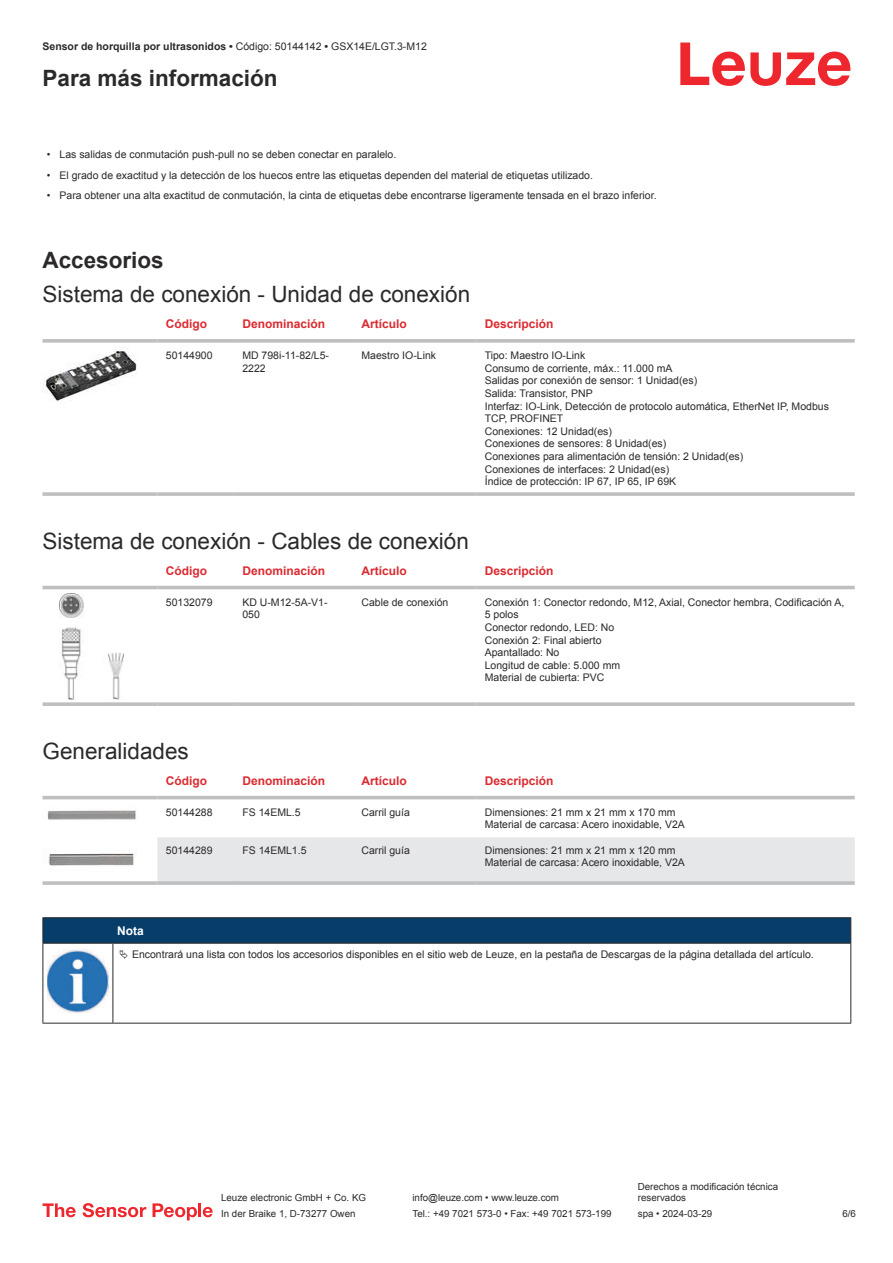
<style>
.page{position:relative;width:893px;height:1263px;background:#fff}
.page>*{position:absolute;margin:0;border:0;box-sizing:border-box;transform-origin:0 0}
.t1{font:22.5px "Arial";color:#2b292a}
.t2{font:700 22.5px "Arial";color:#2b292a}
.t3{font:700 12px "Arial";color:#db2a30}
.t4{font:700 12px "Arial";color:#fff}
.t5{font:10.5px/12.6px "Arial";color:#2b292a}
.t6{font:700 10.5px "Arial";color:#2b292a}
.t7{font:9.75px/11.7px "Arial";color:#2b292a}
.s1{font-weight:400}
</style>
<div class="page">
<svg style="left:680px;top:43px;width:170px;height:43px"></svg>
<svg style="left:43px;top:339px;width:114px;height:4px"></svg>
<svg style="left:157px;top:339px;width:77px;height:4px"></svg>
<svg style="left:234px;top:339px;width:119px;height:4px"></svg>
<svg style="left:353px;top:339px;width:123px;height:4px"></svg>
<svg style="left:476px;top:339px;width:379px;height:4px;background:#c3c5c7"></svg>
<svg style="left:43px;top:492px;width:114px;height:4px"></svg>
<hr style="left:157px;top:492px;width:77px;height:4px;background:#c6c7c9">
<svg style="left:234px;top:492px;width:119px;height:4px"></svg>
<svg style="left:353px;top:492px;width:123px;height:4px"></svg>
<hr style="left:476px;top:492px;width:379px;height:4px;background:#c6c7c9">
<img style="left:43px;top:347px;width:94px;height:54px">
<svg style="left:43px;top:585px;width:812px;height:9px"></svg>
<hr style="left:43px;top:586px;width:114px;height:3px;background:#bdbfc1">
<hr style="left:157px;top:586px;width:77px;height:3px;background:#bdbfc1">
<hr style="left:234px;top:586px;width:119px;height:3px;background:#bdbfc1">
<hr style="left:353px;top:586px;width:123px;height:3px;background:#bdbfc1">
<hr style="left:476px;top:586px;width:379px;height:3px;background:#bdbfc1">
<svg style="left:43px;top:702px;width:114px;height:4px"></svg>
<svg style="left:157px;top:702px;width:77px;height:4px"></svg>
<svg style="left:234px;top:702px;width:119px;height:4px"></svg>
<svg style="left:353px;top:702px;width:123px;height:4px"></svg>
<svg style="left:476px;top:702px;width:379px;height:4px;background:#c3c5c7"></svg>
<img style="left:59px;top:594px;width:65px;height:106px">
<svg style="left:43px;top:795px;width:812px;height:5px;fill:#efeff0"></svg>
<div style="left:157px;top:837px;width:698px;height:44px;background:#e6e7e9"></div>
<hr style="left:43px;top:796px;width:114px;height:3px;background:#bdbfc1">
<hr style="left:157px;top:796px;width:77px;height:3px;background:#bdbfc1">
<hr style="left:234px;top:796px;width:119px;height:3px;background:#bdbfc1">
<hr style="left:353px;top:796px;width:123px;height:3px;background:#bdbfc1">
<hr style="left:476px;top:796px;width:379px;height:3px;background:#bdbfc1">
<svg style="left:43px;top:881px;width:114px;height:4px"></svg>
<hr style="left:157px;top:881px;width:77px;height:4px;background:#c5c7c9">
<hr style="left:234px;top:881px;width:119px;height:4px;background:#bdbfc1">
<hr style="left:353px;top:881px;width:123px;height:4px;background:#bdbfc1">
<hr style="left:476px;top:881px;width:379px;height:4px;background:#c5c7c9">
<img style="left:47px;top:810px;width:89px;height:10px">
<img style="left:48px;top:851px;width:86px;height:15px">
<svg style="left:44px;top:944px;width:806px;height:79px"></svg>
<hr style="left:43px;top:917px;width:70px;height:1px;background:#2b292a">
<hr style="left:43px;top:943px;width:70px;height:1px;background:#2b292a">
<hr style="left:113px;top:917px;width:738px;height:1px;background:#2b292a">
<svg style="left:43px;top:918px;width:808px;height:25px;background:#063c67"></svg>
<hr style="left:113px;top:943px;width:738px;height:1px;background:#2b292a">
<hr style="left:43px;top:944px;width:1px;height:75px;background:#2b292a">
<hr style="left:113px;top:944px;width:1px;height:75px;background:#2b292a">
<hr style="left:850px;top:944px;width:1px;height:75px;background:#2b292a">
<hr style="left:43px;top:1023px;width:70px;height:1px;background:#2b292a">
<hr style="left:113px;top:1023px;width:738px;height:1px;background:#2b292a">
<img style="left:47px;top:950px;width:61px;height:62px">
<div style="left:115px;top:944px;width:734px;height:20px;background:#fff"></div>
<svg style="left:43px;top:1203px;width:33px;height:14px"></svg>
<svg style="left:83px;top:1203px;width:63px;height:14px"></svg>
<svg style="left:153px;top:1203px;width:44px;height:17px"></svg>
<hr style="left:198px;top:1203px;width:3px;height:14px;background:#ed272d">
<svg style="left:203px;top:1207px;width:10px;height:10px"></svg>
<p class="t6" style="left:43px;top:43px;width:386px">Sensor de horquilla por ultrasonidos • <span class="s1">Código: 50144142</span> • <span class="s1">GSX14E/LGT.3-M12</span></p>
<h1 class="t2" style="left:43px;top:70px;width:237px">Para más información</h1>
<p class="t5" style="left:47px;top:149px;width:351px">• Las salidas de conmutación push-pull no se deben conectar en paralelo.</p>
<p class="t5" style="left:47px;top:170px;width:548px">• El grado de exactitud y la detección de los huecos entre las etiquetas dependen del material de etiquetas utilizado.</p>
<p class="t5" style="left:47px;top:190px;width:611px">• Para obtener una alta exactitud de conmutación, la cinta de etiquetas debe encontrarse ligeramente tensada en el brazo inferior.</p>
<h1 class="t2" style="left:43px;top:252px;width:123px">Accesorios</h1>
<h1 class="t1" style="left:43px;top:286px;width:429px">Sistema de conexión - Unidad de conexión</h1>
<p class="t3" style="left:166px;top:319px;width:43px">Código</p>
<p class="t3" style="left:242px;top:319px;width:84px">Denominación</p>
<p class="t3" style="left:361px;top:319px;width:47px">Artículo</p>
<p class="t3" style="left:485px;top:319px;width:70px">Descripción</p>
<p class="t5" style="left:166px;top:350px;width:48px">50144900</p>
<p class="t5" style="left:242px;top:350px;width:88px">MD 798i-11-82/L5-<br>2222</p>
<p class="t5" style="left:361px;top:350px;width:76px">Maestro IO-Link</p>
<p class="t5" style="left:485px;top:350px;width:346px">Tipo: Maestro IO-Link<br>Consumo de corriente, máx.: 11.000 mA<br>Salidas por conexión de sensor: 1 Unidad(es)<br>Salida: Transistor, PNP<br>Interfaz: IO-Link, Detección de protocolo automática, EtherNet IP, Modbus TCP, PROFINET<br>Conexiones: 12 Unidad(es)<br>Conexiones de sensores: 8 Unidad(es)<br>Conexiones para alimentación de tensión: 2 Unidad(es)<br>Conexiones de interfaces: 2 Unidad(es)<br>Índice de protección: IP 67, IP 65, IP 69K</p>
<h1 class="t1" style="left:43px;top:532px;width:428px">Sistema de conexión - Cables de conexión</h1>
<p class="t3" style="left:166px;top:566px;width:43px">Código</p>
<p class="t3" style="left:242px;top:566px;width:84px">Denominación</p>
<p class="t3" style="left:361px;top:566px;width:47px">Artículo</p>
<p class="t3" style="left:485px;top:566px;width:70px">Descripción</p>
<p class="t5" style="left:166px;top:597px;width:48px">50132079</p>
<p class="t5" style="left:242px;top:597px;width:87px">KD U-M12-5A-V1-<br>050</p>
<p class="t5" style="left:361px;top:597px;width:88px">Cable de conexión</p>
<p class="t5" style="left:485px;top:597px;width:361px">Conexión 1: Conector redondo, M12, Axial, Conector hembra, Codificación A,<br>5 polos<br>Conector redondo, LED: No<br>Conexión 2: Final abierto<br>Apantallado: No<br>Longitud de cable: 5.000 mm<br>Material de cubierta: PVC</p>
<h1 class="t1" style="left:43px;top:742px;width:148px">Generalidades</h1>
<p class="t3" style="left:166px;top:776px;width:43px">Código</p>
<p class="t3" style="left:242px;top:776px;width:84px">Denominación</p>
<p class="t3" style="left:361px;top:776px;width:47px">Artículo</p>
<p class="t3" style="left:485px;top:776px;width:70px">Descripción</p>
<p class="t5" style="left:166px;top:807px;width:48px">50144288</p>
<p class="t5" style="left:242px;top:807px;width:60px">FS 14EML.5</p>
<p class="t5" style="left:361px;top:807px;width:50px">Carril guía</p>
<p class="t5" style="left:485px;top:807px;width:202px">Dimensiones: 21 mm x 21 mm x 170 mm<br>Material de carcasa: Acero inoxidable, V2A</p>
<p class="t5" style="left:166px;top:845px;width:48px">50144289</p>
<p class="t5" style="left:242px;top:845px;width:66px">FS 14EML1.5</p>
<p class="t5" style="left:361px;top:845px;width:50px">Carril guía</p>
<p class="t5" style="left:485px;top:845px;width:202px">Dimensiones: 21 mm x 21 mm x 120 mm<br>Material de carcasa: Acero inoxidable, V2A</p>
<p class="t4" style="left:117px;top:926px;width:28px">Nota</p>
<p class="t5" style="left:132px;top:949px;width:683px">Encontrará una lista con todos los accesorios disponibles en el sitio web de Leuze, en la pestaña de Descargas de la página detallada del artículo.</p>
<p class="t7" style="left:221px;top:1193px;width:146px">Leuze electronic GmbH + Co. KG</p>
<p class="t7" style="left:412px;top:1193px;width:148px">info@leuze.com • www.leuze.com</p>
<p class="t7" style="left:638px;top:1181px;width:142px">Derechos a modificación técnica reservados</p>
<p class="t7" style="left:221px;top:1209px;width:136px">In der Braike 1, D-73277 Owen</p>
<p class="t7" style="left:412px;top:1209px;width:201px">Tel.: +49 7021 573-0 • Fax: +49 7021 573-199</p>
<p class="t7" style="left:638px;top:1209px;width:76px">spa • 2024-03-29</p>
<p class="t7" style="left:842px;top:1209px;width:15px">6 /6</p>
</div>
